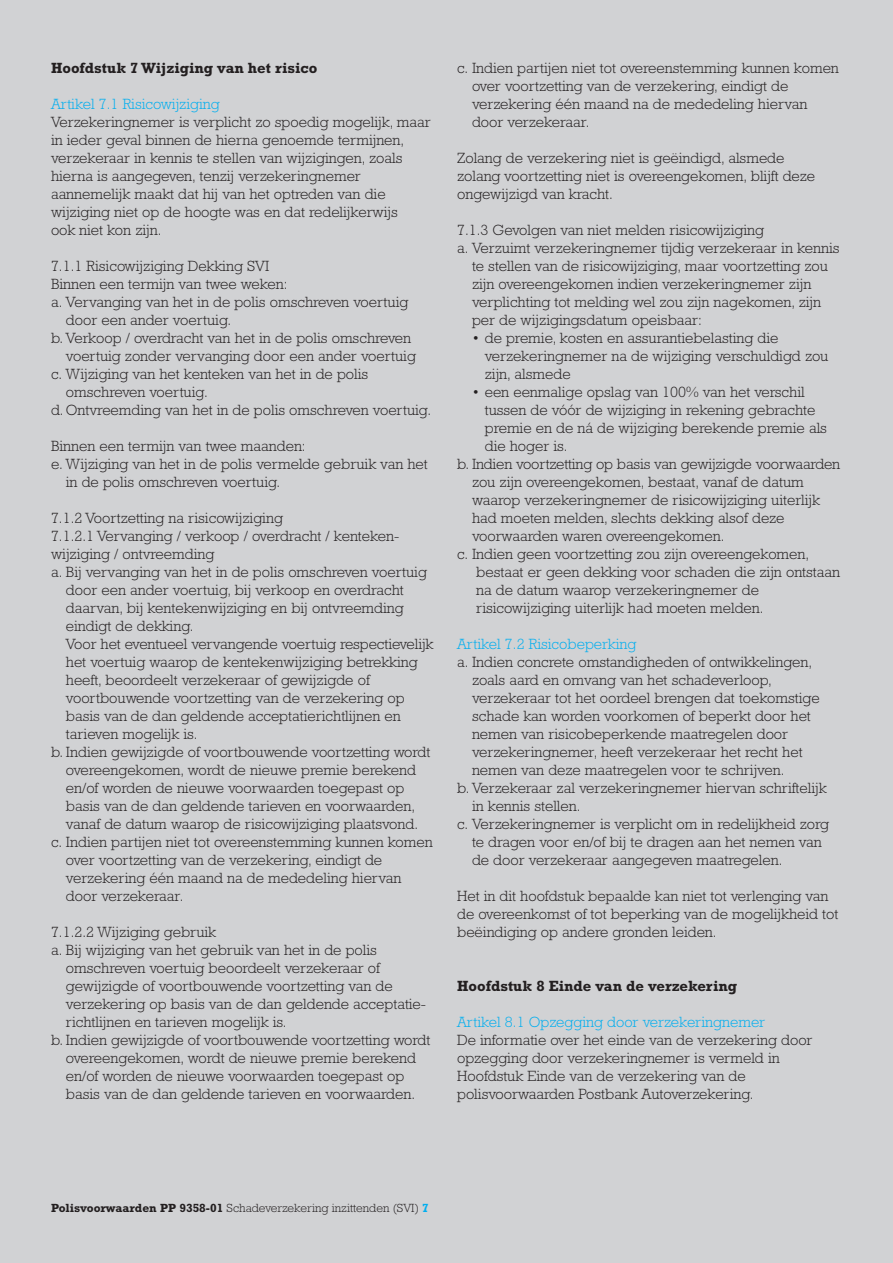
<style>
.page{position:relative;width:893px;height:1263px;background:#d1d2d4}
.page>*{position:absolute;margin:0;border:0;box-sizing:border-box;transform-origin:0 0}
.t1{font:300 15px/18px "Rockwell Std";color:#231f20}
.t2{font:300 15px "Rockwell Std";color:#00aeef}
.t3{font:700 15px "Rockwell Std";color:#231f20}
.t4{font:300 12px "Rockwell Std";color:#231f20}
.s1{font-weight:700}
</style>
<div class="page">
<p class="t3" style="left:51px;top:59px;width:268px">Hoofdstuk 7 Wijziging van het risico</p>
<p class="t2" style="left:51px;top:96px;width:170px">Artikel 7.1 Risicowijziging</p>
<p class="t1" style="left:51px;top:113px;width:381px">Verzekeringnemer is verplicht zo spoedig mogelijk, maar in ieder geval binnen de hierna genoemde termijnen, verzekeraar in kennis te stellen van wijzigingen, zoals hierna is aangegeven, tenzij verzekeringnemer aannemelijk maakt dat hij van het optreden van die wijziging niet op de hoogte was en dat redelijkerwijs<br>ook niet kon zijn.</p>
<p class="t1" style="left:51px;top:257px;width:220px">7.1.1 Risicowijziging Dekking SVI</p>
<p class="t1" style="left:51px;top:275px;width:238px">Binnen een termijn van twee weken:</p>
<p class="t1" style="left:51px;top:293px;width:359px">a. Vervanging van het in de polis omschreven voertuig</p>
<p class="t1" style="left:66px;top:311px;width:167px">door een ander voertuig.</p>
<p class="t1" style="left:51px;top:329px;width:362px">b. Verkoop / overdracht van het in de polis omschreven</p>
<p class="t1" style="left:66px;top:347px;width:352px">voertuig zonder vervanging door een ander voertuig</p>
<p class="t1" style="left:51px;top:365px;width:319px">c. Wijziging van het kenteken van het in de polis</p>
<p class="t1" style="left:66px;top:383px;width:143px">omschreven voertuig.</p>
<p class="t1" style="left:51px;top:401px;width:382px">d.Ontvreemding van het in de polis omschreven voertuig.</p>
<p class="t1" style="left:51px;top:437px;width:256px">Binnen een termijn van twee maanden:</p>
<p class="t1" style="left:51px;top:455px;width:378px">e. Wijziging van het in de polis vermelde gebruik van het</p>
<p class="t1" style="left:66px;top:473px;width:216px">in de polis omschreven voertuig.</p>
<p class="t1" style="left:51px;top:509px;width:233px">7.1.2 Voortzetting na risicowijziging</p>
<p class="t1" style="left:51px;top:527px;width:349px">7.1.2.1 Vervanging / verkoop / overdracht / kenteken-</p>
<p class="t1" style="left:51px;top:545px;width:165px">wijziging / ontvreemding</p>
<p class="t1" style="left:51px;top:563px;width:377px">a. Bij vervanging van het in de polis omschreven voertuig</p>
<p class="t1" style="left:66px;top:581px;width:339px">door een ander voertuig, bij verkoop en overdracht</p>
<p class="t1" style="left:66px;top:599px;width:339px">daarvan, bij kentekenwijziging en bij ontvreemding</p>
<p class="t1" style="left:66px;top:617px;width:129px">eindigt de dekking.</p>
<p class="t1" style="left:66px;top:635px;width:369px">Voor het eventueel vervangende voertuig respectievelijk</p>
<p class="t1" style="left:66px;top:653px;width:353px">het voertuig waarop de kentekenwijziging betrekking</p>
<p class="t1" style="left:66px;top:671px;width:305px">heeft, beoordeelt verzekeraar of gewijzigde of</p>
<p class="t1" style="left:66px;top:689px;width:340px">voortbouwende voortzetting van de verzekering op</p>
<p class="t1" style="left:66px;top:707px;width:336px">basis van de dan geldende acceptatierichtlijnen en</p>
<p class="t1" style="left:66px;top:725px;width:133px">tarieven mogelijk is.</p>
<p class="t1" style="left:51px;top:743px;width:381px">b. Indien gewijzigde of voortbouwende voortzetting wordt</p>
<p class="t1" style="left:66px;top:761px;width:352px">overeengekomen, wordt de nieuwe premie berekend</p>
<p class="t1" style="left:66px;top:779px;width:340px">en/of worden de nieuwe voorwaarden toegepast op</p>
<p class="t1" style="left:66px;top:797px;width:351px">basis van de dan geldende tarieven en voorwaarden,</p>
<p class="t1" style="left:66px;top:815px;width:354px">vanaf de datum waarop de risicowijziging plaatsvond.</p>
<p class="t1" style="left:51px;top:833px;width:383px">c. Indien partijen niet tot overeenstemming kunnen komen</p>
<p class="t1" style="left:66px;top:851px;width:318px">over voortzetting van de verzekering, eindigt de</p>
<p class="t1" style="left:66px;top:869px;width:337px">verzekering één maand na de mededeling hiervan</p>
<p class="t1" style="left:66px;top:887px;width:119px">door verzekeraar.</p>
<p class="t1" style="left:51px;top:923px;width:167px">7.1.2.2 Wijziging gebruik</p>
<p class="t1" style="left:51px;top:941px;width:327px">a. Bij wijziging van het gebruik van het in de polis</p>
<p class="t1" style="left:66px;top:959px;width:316px">omschreven voertuig beoordeelt verzekeraar of</p>
<p class="t1" style="left:66px;top:977px;width:328px">gewijzigde of voortbouwende voortzetting van de</p>
<p class="t1" style="left:66px;top:995px;width:362px">verzekering op basis van de dan geldende acceptatie-</p>
<p class="t1" style="left:66px;top:1013px;width:222px">richtlijnen en tarieven mogelijk is.</p>
<p class="t1" style="left:51px;top:1031px;width:381px">b. Indien gewijzigde of voortbouwende voortzetting wordt</p>
<p class="t1" style="left:66px;top:1049px;width:352px">overeengekomen, wordt de nieuwe premie berekend</p>
<p class="t1" style="left:66px;top:1067px;width:340px">en/of worden de nieuwe voorwaarden toegepast op</p>
<p class="t1" style="left:66px;top:1085px;width:351px">basis van de dan geldende tarieven en voorwaarden.</p>
<p class="t1" style="left:472px;top:59px;width:368px;text-indent:-15px">c. Indien partijen niet tot overeenstemming kunnen komen over voortzetting van de verzekering, eindigt de verzekering één maand na de mededeling hiervan door verzekeraar.</p>
<p class="t1" style="left:457px;top:149px;width:359px">Zolang de verzekering niet is geëindigd, alsmede zolang voortzetting niet is overeengekomen, blijft deze ongewijzigd van kracht.</p>
<p class="t1" style="left:457px;top:221px;width:308px">7.1.3 Gevolgen van niet melden risicowijziging</p>
<p class="t1" style="left:457px;top:239px;width:384px">a. Verzuimt verzekeringnemer tijdig verzekeraar in kennis</p>
<p class="t1" style="left:472px;top:257px;width:357px">te stellen van de risicowijziging, maar voortzetting zou</p>
<p class="t1" style="left:472px;top:275px;width:341px">zijn overeengekomen indien verzekeringnemer zijn</p>
<p class="t1" style="left:472px;top:293px;width:351px">verplichting tot melding wel zou zijn nagekomen, zijn</p>
<p class="t1" style="left:472px;top:311px;width:231px">per de wijzigingsdatum opeisbaar:</p>
<p class="t1" style="left:485px;top:329px;width:345px;text-indent:-13px">• de premie, kosten en assurantiebelasting die verzekeringnemer na de wijziging verschuldigd zou zijn, alsmede</p>
<p class="t1" style="left:472px;top:383px;width:334px">• een eenmalige opslag van 100% van het verschil</p>
<p class="t1" style="left:485px;top:401px;width:332px">tussen de vóór de wijziging in rekening gebrachte</p>
<p class="t1" style="left:485px;top:419px;width:344px">premie en de ná de wijziging berekende premie als</p>
<p class="t1" style="left:485px;top:437px;width:84px">die hoger is.</p>
<p class="t1" style="left:457px;top:455px;width:385px">b. Indien voortzetting op basis van gewijzigde voorwaarden</p>
<p class="t1" style="left:472px;top:473px;width:333px">zou zijn overeengekomen, bestaat, vanaf de datum</p>
<p class="t1" style="left:472px;top:491px;width:350px">waarop verzekeringnemer de risicowijziging uiterlijk</p>
<p class="t1" style="left:472px;top:509px;width:314px">had moeten melden, slechts dekking alsof deze</p>
<p class="t1" style="left:472px;top:527px;width:254px">voorwaarden waren overeengekomen.</p>
<p class="t1" style="left:457px;top:545px;width:354px">c. Indien geen voortzetting zou zijn overeengekomen,</p>
<p class="t1" style="left:476px;top:563px;width:365px">bestaat er geen dekking voor schaden die zijn ontstaan</p>
<p class="t1" style="left:476px;top:581px;width:284px">na de datum waarop verzekeringnemer de</p>
<p class="t1" style="left:476px;top:599px;width:289px">risicowijziging uiterlijk had moeten melden.</p>
<p class="t2" style="left:457px;top:636px;width:181px">Artikel 7.2 Risicobeperking</p>
<p class="t1" style="left:457px;top:653px;width:357px">a. Indien concrete omstandigheden of ontwikkelingen,</p>
<p class="t1" style="left:472px;top:671px;width:301px">zoals aard en omvang van het schadeverloop,</p>
<p class="t1" style="left:472px;top:689px;width:349px">verzekeraar tot het oordeel brengen dat toekomstige</p>
<p class="t1" style="left:472px;top:707px;width:340px">schade kan worden voorkomen of beperkt door het</p>
<p class="t1" style="left:472px;top:725px;width:318px">nemen van risicobeperkende maatregelen door</p>
<p class="t1" style="left:472px;top:743px;width:332px">verzekeringnemer, heeft verzekeraar het recht het</p>
<p class="t1" style="left:472px;top:761px;width:314px">nemen van deze maatregelen voor te schrijven.</p>
<p class="t1" style="left:457px;top:779px;width:371px">b. Verzekeraar zal verzekeringnemer hiervan schriftelijk</p>
<p class="t1" style="left:472px;top:797px;width:110px">in kennis stellen.</p>
<p class="t1" style="left:457px;top:815px;width:373px">c. Verzekeringnemer is verplicht om in redelijkheid zorg</p>
<p class="t1" style="left:472px;top:833px;width:351px">te dragen voor en/of bij te dragen aan het nemen van</p>
<p class="t1" style="left:472px;top:851px;width:312px">de door verzekeraar aangegeven maatregelen.</p>
<p class="t1" style="left:457px;top:887px;width:383px">Het in dit hoofdstuk bepaalde kan niet tot verlenging van de overeenkomst of tot beperking van de mogelijkheid tot beëindiging op andere gronden leiden.</p>
<p class="t3" style="left:457px;top:977px;width:281px">Hoofdstuk 8 Einde van de verzekering</p>
<p class="t2" style="left:457px;top:1014px;width:310px">Artikel 8.1 Opzegging door verzekeringnemer</p>
<p class="t1" style="left:457px;top:1031px;width:357px">De informatie over het einde van de verzekering door opzegging door verzekeringnemer is vermeld in Hoofdstuk Einde van de verzekering van de polisvoorwaarden Postbank Autoverzekering.</p>
<p class="t4" style="left:51px;top:1201px;width:369px"><span class="s1">Polisvoorwaarden PP 9358-01</span> Schadeverzekering inzittenden (SVI)</p>
</div>
